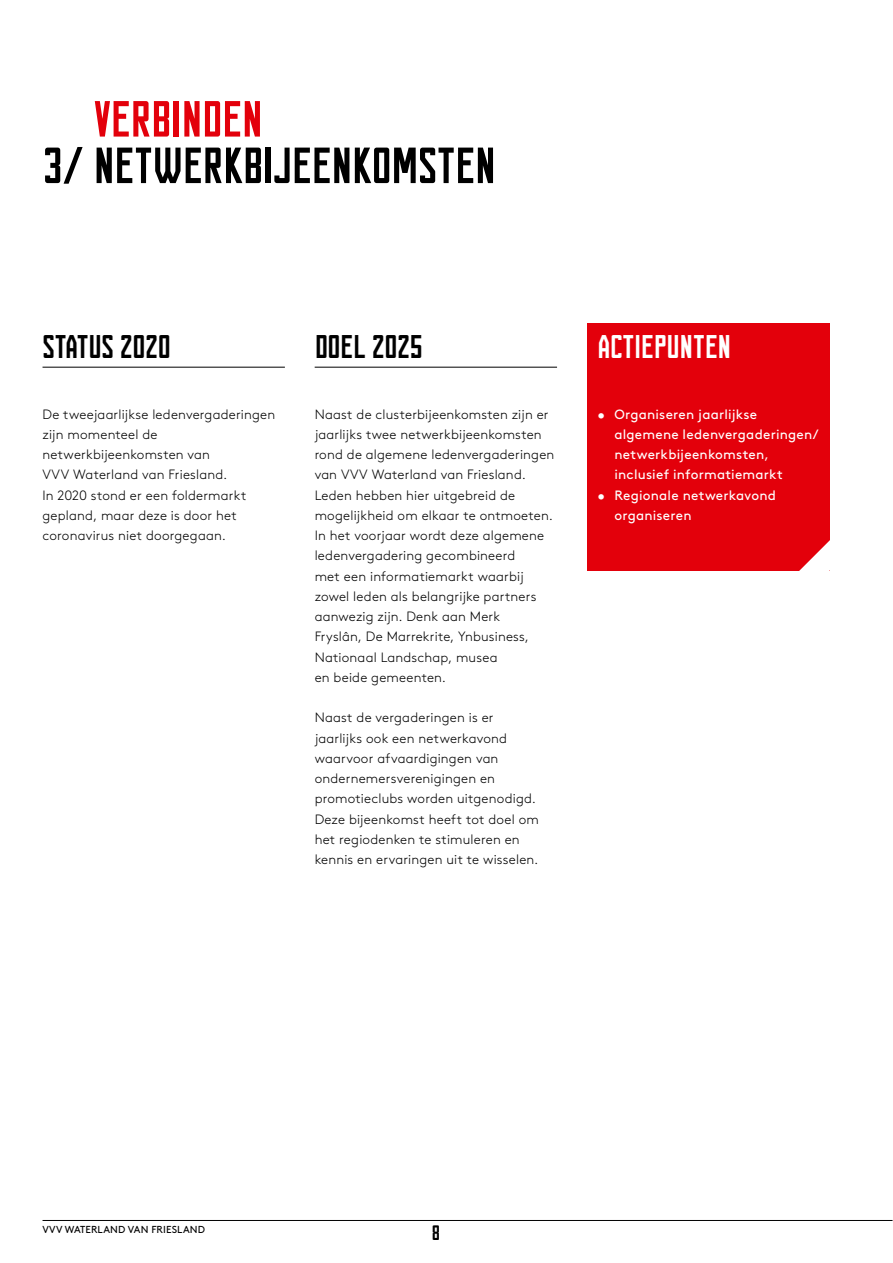
<style>
.page{position:relative;width:893px;height:1263px;background:#fff}
.page>*{position:absolute;margin:0;border:0;box-sizing:border-box;transform-origin:0 0}
.t1{font:condensed 51px "FUNCTION";letter-spacing:-.015em;color:#000}
.t2{font:condensed 51px "FUNCTION";letter-spacing:-.015em;color:#e3000b}
.t3{font:condensed 33px "FUNCTION";letter-spacing:-.015em;color:#000}
.t4{font:condensed 33px "FUNCTION";letter-spacing:-.015em;color:#fff}
.t5{font:condensed 21px "FUNCTION";color:#000}
.t6{font:300 13.5px/20.2px "Brown Std";letter-spacing:.015em;color:#000}
.t7{font:13.5px/20.2px "Brown Std";letter-spacing:.015em;color:#fff}
.t8{font:10.2px "Brown Std";letter-spacing:.01em;color:#000}
</style>
<div class="page">
<hr style="left:43px;top:1220px;width:849px;height:1px;background:#000">
<hr style="left:43px;top:367px;width:242px;height:1px;background:#000">
<hr style="left:315px;top:367px;width:242px;height:1px;background:#000">
<div style="left:587px;top:323px;width:242px;height:248px;background:#e3000b"></div>
<svg style="left:799px;top:516px;width:31px;height:55px"></svg>
<h1 class="t2" style="left:94px;top:91px;width:171px">VERBINDEN</h1>
<h1 class="t1" style="left:43px;top:138px;width:455px">3/ NETWERKBIJEENKOMSTEN</h1>
<h2 class="t3" style="left:43px;top:328px;width:130px">STATUS 2020</h2>
<p class="t6" style="left:43px;top:404px;width:234px">De tweejaarlijkse ledenvergaderingen zijn momenteel de netwerkbijeenkomsten van<br>VVV Waterland van Friesland.<br>In 2020 stond er een foldermarkt gepland, maar deze is door het coronavirus niet doorgegaan.</p>
<h2 class="t3" style="left:315px;top:328px;width:110px">DOEL 2025</h2>
<p class="t6" style="left:315px;top:404px;width:241px">Naast de clusterbijeenkomsten zijn er jaarlijks twee netwerkbijeenkomsten rond de algemene ledenvergaderingen van VVV Waterland van Friesland.<br>Leden hebben hier uitgebreid de mogelijkheid om elkaar te ontmoeten.<br>In het voorjaar wordt deze algemene ledenvergadering gecombineerd<br>met een informatiemarkt waarbij zowel leden als belangrijke partners aanwezig zijn. Denk aan Merk<br>Fryslân, De Marrekrite, Ynbusiness, Nationaal Landschap, musea<br>en beide gemeenten.</p>
<p class="t6" style="left:315px;top:708px;width:226px">Naast de vergaderingen is er jaarlijks ook een netwerkavond waarvoor afvaardigingen van ondernemersverenigingen en promotieclubs worden uitgenodigd.<br>Deze bijeenkomst heeft tot doel om het regiodenken te stimuleren en kennis en ervaringen uit te wisselen.</p>
<h2 class="t4" style="left:597px;top:328px;width:135px">ACTIEPUNTEN</h2>
<p class="t7" style="left:614px;top:404px;width:206px;text-indent:-17px">• Organiseren jaarlijkse algemene ledenvergaderingen/ netwerkbijeenkomsten, inclusief informatiemarkt</p>
<p class="t7" style="left:614px;top:485px;width:163px;text-indent:-17px">• Regionale netwerkavond organiseren</p>
<p class="t8" style="left:43px;top:1224px;width:164px">VVV WATERLAND VAN FRIESLAND</p>
<h3 class="t5" style="left:432px;top:1222px;width:10px">8</h3>
</div>
